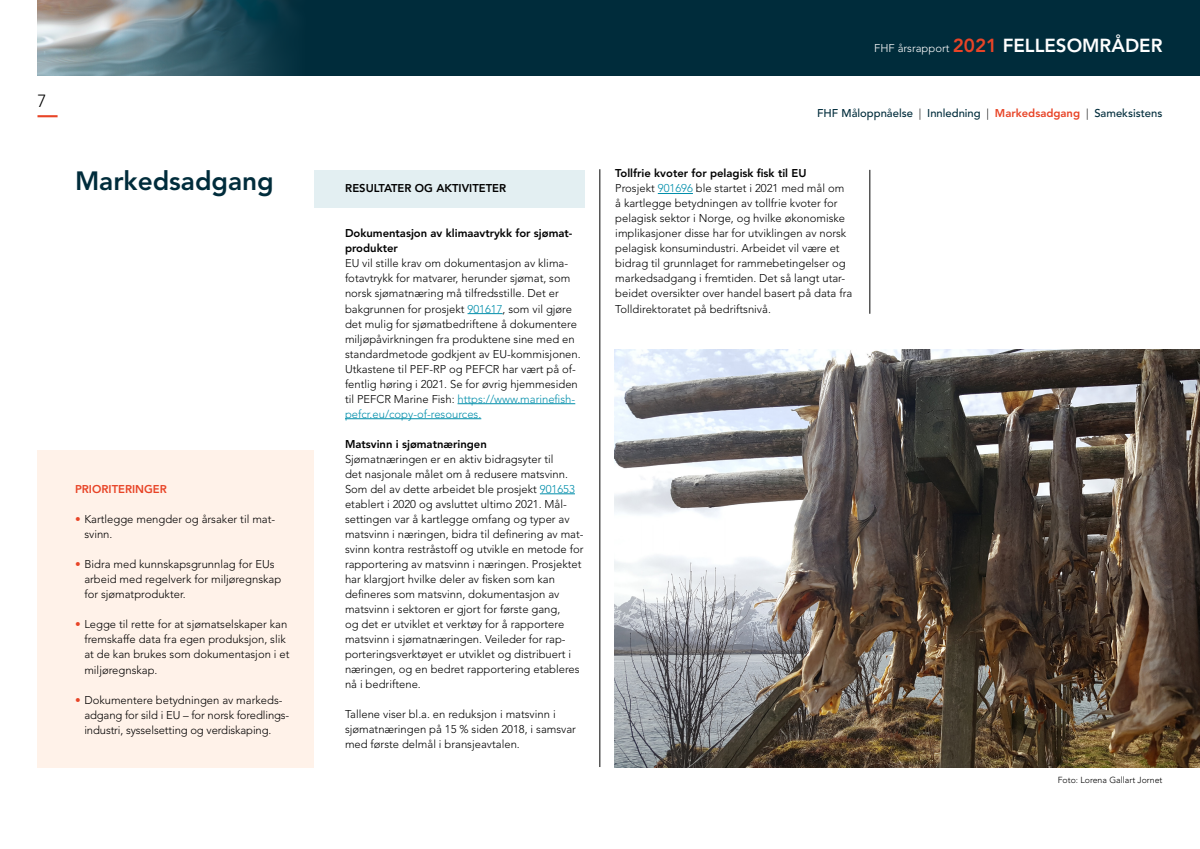
<style>
.page{position:relative;width:1200px;height:849px;background:#fff}
.page>*{position:absolute;margin:0;border:0;box-sizing:border-box;transform-origin:0 0}
.FHF_Brødtekst{font:800 26.25px "Avenir LT";color:#002c3b}
.t1{font:300 17.5px "Avenir LT";color:#000}
.FHF_Brødtekst-2{font:300 11.25px/15px "Avenir LT";color:#000}
.FHF_Brødtekst-3{font:800 11.25px/15px "Avenir LT";color:#000}
.FHF_Ingress{font:500 11.25px "Avenir LT";color:#002c3b}
.FHF_Ingress-2{font:300 11.25px "Avenir LT";color:#fff}
.FHF_Brødtekst-4{font:800 11.25px "Avenir LT";color:#e84427}
.FHF_Brødtekst-5{font:300 8.75px "Avenir LT";color:#000}
.s1{color:#e84427}
.s2{color:#008eaa}
.s3{font-weight:800;font-size:18.75px;color:#e84427}
.s4{font-weight:800;font-size:18.75px}
.s5{font-weight:300;color:#000}
.s6{font-weight:800;color:#e84427}
</style>
<div class="page">
<hr style="left:38px;top:115px;width:20px;height:2px;background:#e84427">
<hr style="left:468px;top:313px;width:35px;height:1px;background:#008eaa">
<hr style="left:458px;top:403px;width:117px;height:1px;background:#008eaa">
<hr style="left:345px;top:418px;width:136px;height:1px;background:#008eaa">
<hr style="left:540px;top:493px;width:35px;height:1px;background:#008eaa">
<hr style="left:658px;top:193px;width:35px;height:1px;background:#008eaa">
<div style="left:38px;top:0;width:1162px;height:75px;background:#002c3b"></div>
<img style="left:38px;top:0;width:250px;height:75px">
<div style="left:314px;top:170px;width:270px;height:37px;background:#e3eff2"></div>
<div style="left:38px;top:450px;width:276px;height:317px;background:#ffefe4"></div>
<hr style="left:600px;top:169px;width:1px;height:597px;background:#000">
<img style="left:615px;top:349px;width:585px;height:418px">
<hr style="left:870px;top:170px;width:1px;height:143px;background:#000">
<h2 class="t1" style="left:38px;top:91px;width:11px">7</h2>
<p class="FHF_Brødtekst" style="left:75px;top:165px;width:200px">Markedsadgang</p>
<p class="FHF_Brødtekst-4" style="left:75px;top:482px;width:93px">PRIORITERINGER</p>
<p class="FHF_Brødtekst-2" style="left:84px;top:511px;width:192px;text-indent:-9px"><span class="s1">•</span> Kartlegge mengder og årsaker til mat&shy;svinn.</p>
<p class="FHF_Brødtekst-2" style="left:84px;top:556px;width:198px;text-indent:-9px"><span class="s1">•</span> Bidra med kunnskapsgrunnlag for EUs arbeid med regelverk for miljøregnskap for sjømatprodukter.</p>
<p class="FHF_Brødtekst-2" style="left:84px;top:616px;width:207px;text-indent:-9px"><span class="s1">•</span> Legge til rette for at sjømatselskaper kan fremskaffe data fra egen produksjon, slik at de kan brukes som dokumentasjon i et miljøregnskap.</p>
<p class="FHF_Brødtekst-2" style="left:84px;top:691px;width:207px;text-indent:-9px"><span class="s1">•</span> Dokumentere betydningen av markeds&shy;adgang for sild i EU – for norsk foredlings&shy;industri, sysselsetting og verdiskaping.</p>
<p class="FHF_Brødtekst-3" style="left:345px;top:181px;width:162px">RESULTATER OG AKTIVITETER</p>
<p class="FHF_Brødtekst-3" style="left:345px;top:226px;width:229px">Dokumentasjon av klimaavtrykk for sjømat&shy;produkter</p>
<p class="FHF_Brødtekst-2" style="left:345px;top:256px;width:237px">EU vil stille krav om dokumentasjon av klima&shy;fotavtrykk for matvarer, herunder sjømat, som norsk sjømatnæring må tilfredsstille. Det er bakgrunnen for prosjekt <span class="s2">901617</span>, som vil gjøre det mulig for sjømatbedriftene å dokumentere miljøpåvirkningen fra produktene sine med en standardmetode godkjent av EU-kommisjonen.<br>Utkastene til PEF-RP og PEFCR har vært på of&shy;fentlig høring i 2021. Se for øvrig hjemmesiden til PEFCR Marine Fish: <span class="s2">https://www.marinefish&shy;pefcr.eu/copy-of-resources.</span></p>
<p class="FHF_Brødtekst-3" style="left:345px;top:436px;width:143px">Matsvinn i sjømatnæringen</p>
<p class="FHF_Brødtekst-2" style="left:345px;top:451px;width:240px">Sjømatnæringen er en aktiv bidragsyter til<br>det nasjonale målet om å redusere matsvinn.<br>Som del av dette arbeidet ble prosjekt <span class="s2">901653 </span>etablert i 2020 og avsluttet ultimo 2021. Mål&shy;settingen var å kartlegge omfang og typer av matsvinn i næringen, bidra til definering av mat&shy;svinn kontra restråstoff og utvikle en metode for rapportering av matsvinn i næringen. Prosjektet har klargjort hvilke deler av fisken som kan defineres som matsvinn, dokumentasjon av matsvinn i sektoren er gjort for første gang,<br>og det er utviklet et verktøy for å rapportere matsvinn i sjømatnæringen. Veileder for rap&shy;porteringsverktøyet er utviklet og distribuert i næringen, og en bedret rapportering etableres nå i bedriftene.</p>
<p class="FHF_Brødtekst-2" style="left:345px;top:706px;width:233px">Tallene viser bl.a. en reduksjon i matsvinn i sjømatnæringen på 15 % siden 2018, i samsvar med første delmål i bransjeavtalen.</p>
<p class="FHF_Ingress-2" style="left:874px;top:41px;width:290px">FHF årsrapport <span class="s3">2021</span> <span class="s4">FELLESOMRÅDER</span></p>
<p class="FHF_Ingress" style="left:817px;top:107px;width:347px">FHF Måloppnåelse <span class="s5">|</span> Innledning <span class="s5">|</span> <span class="s6">Markedsadgang</span> <span class="s5">|</span> Sameksistens</p>
<p class="FHF_Brødtekst-3" style="left:615px;top:166px;width:193px">Tollfrie kvoter for pelagisk fisk til EU</p>
<p class="FHF_Brødtekst-2" style="left:615px;top:181px;width:238px">Prosjekt <span class="s2">901696</span> ble startet i 2021 med mål om å kartlegge betydningen av tollfrie kvoter for pelagisk sektor i Norge, og hvilke økonomiske implikasjoner disse har for utviklingen av norsk pelagisk konsumindustri. Arbeidet vil være et bidrag til grunnlaget for rammebetingelser og markedsadgang i fremtiden. Det så langt utar&shy;beidet oversikter over handel basert på data fra Tolldirektoratet på bedriftsnivå.</p>
<p class="FHF_Brødtekst-5" style="left:1058px;top:774px;width:106px">Foto: Lorena Gallart Jornet</p>
</div>
